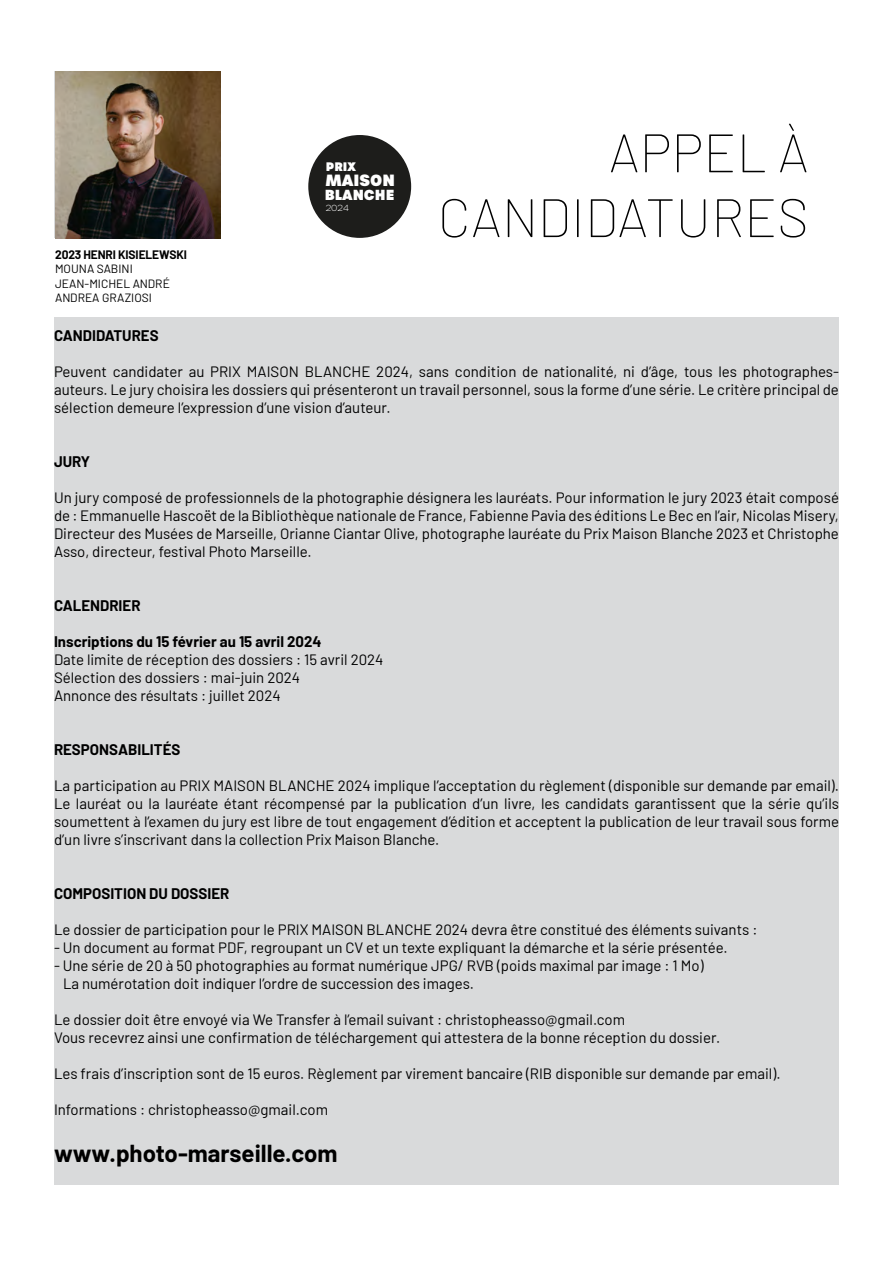
<style>
.page{position:relative;width:893px;height:1263px;background:#fff}
.page>*{position:absolute;margin:0;border:0;box-sizing:border-box;transform-origin:0 0}
.t1{font:100 54px/64.8px "Barlow";color:#000;text-align:right}
.t2{font:700 24px "Barlow";color:#000}
.t3{font:800 15.75px "Urbane";color:#fff}
.t4{font:15px/18px "Barlow";color:#000;text-align:justify}
.t5{font:700 15px "Barlow";color:#000}
.t6{font:800 14.1px "Urbane";color:#fff}
.t7{font:12px/14.4px "Barlow";color:#000}
.t8{font:700 12px "Barlow";letter-spacing:-.01em;color:#000}
.t9{font:800 12px "Urbane";color:#fff}
.t10{font:200 8.55px "Urbane";color:#fff}
</style>
<div class="page">
<div style="left:54px;top:317px;width:785px;height:868px;background:#d9dadb"></div>
<div style="left:308px;top:135px;width:103px;height:103px;background:#1d1d1b;border-radius:50%"></div>
<img style="left:55px;top:72px;width:165px;height:166px">
<p class="t8" style="left:55px;top:246px;width:133px">2023 HENRI KISIELEWSKI</p>
<p class="t7" style="left:55px;top:261px;width:116px">MOUNA SABINI<br>JEAN-MICHEL ANDRÉ<br>ANDREA GRAZIOSI</p>
<p class="t9" style="left:326px;top:158px;width:31px">PRIX</p>
<p class="t3" style="left:325px;top:169px;width:71px">MAISON</p>
<p class="t6" style="left:325px;top:185px;width:71px">BLANCHE</p>
<p class="t10" style="left:326px;top:202px;width:25px">2024</p>
<h1 class="t1" style="left:438px;top:117px;width:372px">APPEL À<br>CANDIDATURES</h1>
<p class="t5" style="left:54px;top:324px;width:106px">CANDIDATURES</p>
<p class="t4" style="left:54px;top:361px;width:786px">Peuvent candidater au PRIX MAISON BLANCHE 2024, sans condition de nationalité, ni d’âge, tous les photographes&shy;auteurs. Le jury choisira les dossiers qui présenteront un travail personnel, sous la forme d’une série. Le critère principal de sélection demeure l’expression d’une vision d’auteur.</p>
<p class="t5" style="left:54px;top:450px;width:38px">JURY</p>
<p class="t4" style="left:54px;top:487px;width:786px">Un jury composé de professionnels de la photographie désignera les lauréats. Pour information le jury 2023 était composé de : Emmanuelle Hascoët de la Bibliothèque nationale de France, Fabienne Pavia des éditions Le Bec en l’air, Nicolas Misery, Directeur des Musées de Marseille, Orianne Ciantar Olive, photographe lauréate du Prix Maison Blanche 2023 et Christophe Asso, directeur, festival Photo Marseille.</p>
<p class="t5" style="left:54px;top:594px;width:88px">CALENDRIER</p>
<p class="t5" style="left:54px;top:630px;width:269px">Inscriptions du 15 février au 15 avril 2024</p>
<p class="t4" style="left:54px;top:649px;width:331px;text-align:left">Date limite de réception des dossiers : 15 avril 2024<br>Sélection des dossiers : mai-juin 2024<br>Annonce des résultats : juillet 2024</p>
<p class="t5" style="left:54px;top:738px;width:128px">RESPONSABILITÉS</p>
<p class="t4" style="left:54px;top:775px;width:786px">La participation au PRIX MAISON BLANCHE 2024 implique l’acceptation du règlement (disponible sur demande par email).<br>Le lauréat ou la lauréate étant récompensé par la publication d’un livre, les candidats garantissent que la série qu’ils soumettent à l’examen du jury est libre de tout engagement d’édition et acceptent la publication de leur travail sous forme d’un livre s’inscrivant dans la collection Prix Maison Blanche.</p>
<p class="t5" style="left:54px;top:882px;width:177px">COMPOSITION DU DOSSIER</p>
<p class="t4" style="left:54px;top:919px;width:705px">Le dossier de participation pour le PRIX MAISON BLANCHE 2024 devra être constitué des éléments suivants :</p>
<p class="t4" style="left:54px;top:937px;width:675px">- Un document au format PDF, regroupant un CV et un texte expliquant la démarche et la série présentée.</p>
<p class="t4" style="left:63px;top:955px;width:642px;text-indent:-9px">- Une série de 20 à 50 photographies au format numérique JPG/ RVB (poids maximal par image : 1 Mo)<br>La numérotation doit indiquer l’ordre de succession des images.</p>
<p class="t4" style="left:54px;top:1009px;width:668px">Le dossier doit être envoyé via We Transfer à l’email suivant : christopheasso@gmail.com<br>Vous recevrez ainsi une confirmation de téléchargement qui attestera de la bonne réception du dossier.</p>
<p class="t4" style="left:54px;top:1063px;width:728px">Les frais d’inscription sont de 15 euros. Règlement par virement bancaire (RIB disponible sur demande par email).</p>
<p class="t4" style="left:54px;top:1099px;width:276px">Informations : christopheasso@gmail.com</p>
<h2 class="t2" style="left:54px;top:1135px;width:285px">www.photo-marseille.com</h2>
</div>
